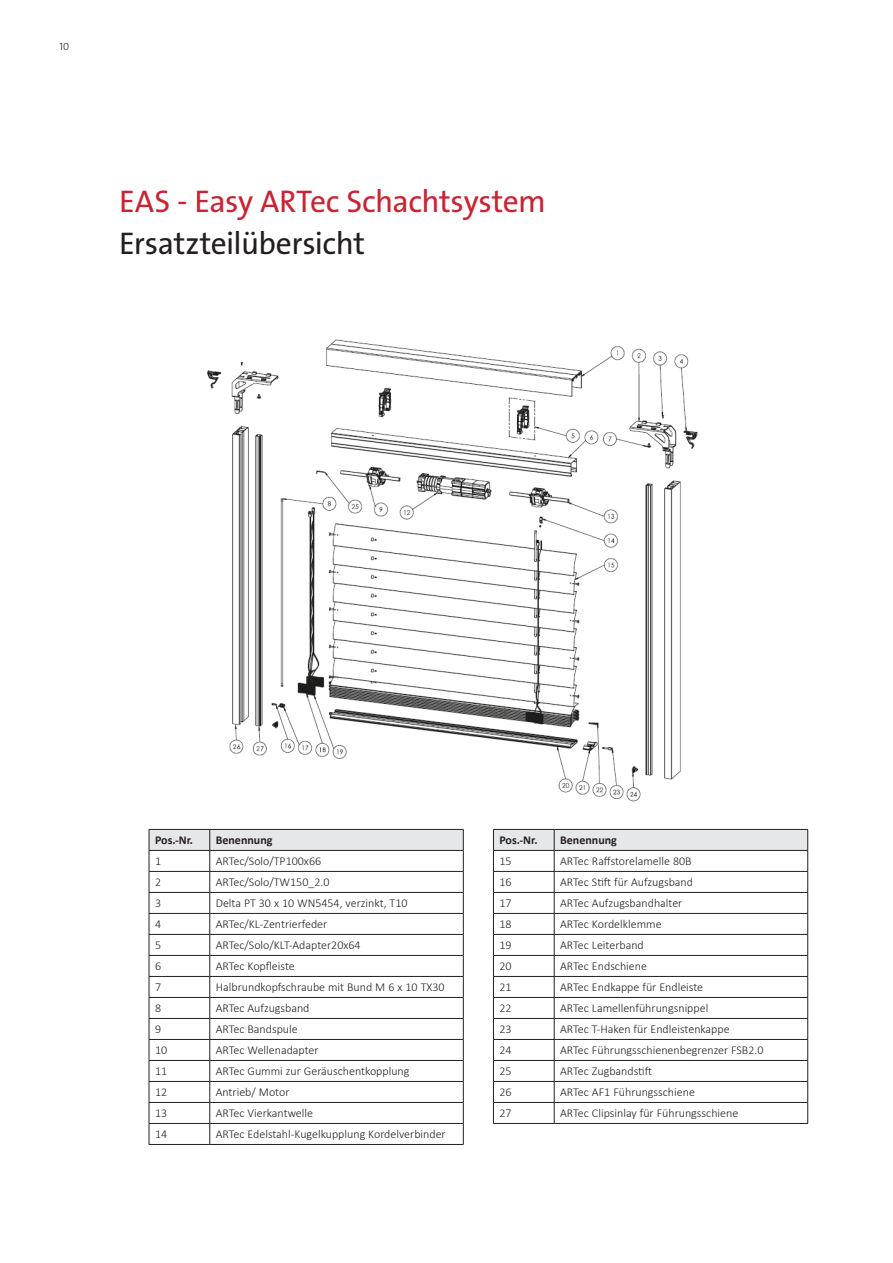
<style>
.page{position:relative;width:893px;height:1263px;background:#fff}
.page>*{position:absolute;margin:0;border:0;box-sizing:border-box;transform-origin:0 0}
.t1{font:31.5px "The Sans Os F";letter-spacing:-.01em;color:#c82434}
.t2{font:31.5px "The Sans Os F";letter-spacing:-.015em;color:#231f20}
.t3{font:300 12px "Calibri";color:#231f20}
.t4{font:700 12px "Calibri";color:#231f20}
.t5{font:300 10.5px "The Sans Os F";color:#231f20}
</style>
<div class="page">
<img style="left:207px;top:339px;width:491px;height:463px">
<svg style="left:149px;top:829px;width:315px;height:315px"></svg>
<hr style="left:149px;top:1144px;width:61px;height:1px;background:#231f20">
<hr style="left:210px;top:1144px;width:253px;height:1px;background:#231f20">
<svg style="left:493px;top:829px;width:315px;height:294px"></svg>
<hr style="left:493px;top:1123px;width:61px;height:1px;background:#231f20">
<hr style="left:554px;top:1123px;width:254px;height:1px;background:#231f20">
<p class="t5" style="left:60px;top:40px;width:11px">10</p>
<p class="t1" style="left:119px;top:181px;width:428px">EAS - Easy ARTec Schachtsystem</p>
<p class="t2" style="left:119px;top:223px;width:248px">Ersatzteilübersicht</p>
<p class="t4" style="left:155px;top:832px;width:40px">Pos.-Nr.</p>
<p class="t4" style="left:216px;top:832px;width:58px">Benennung</p>
<p class="t3" style="left:155px;top:854px;width:8px">1</p>
<p class="t3" style="left:216px;top:854px;width:107px">ARTec/Solo/TP100x66</p>
<p class="t3" style="left:155px;top:875px;width:8px">2</p>
<p class="t3" style="left:216px;top:875px;width:115px">ARTec/Solo/TW150_2.0</p>
<p class="t3" style="left:155px;top:896px;width:8px">3</p>
<p class="t3" style="left:216px;top:896px;width:193px">Delta PT 30 x 10 WN5454, verzinkt, T10</p>
<p class="t3" style="left:155px;top:917px;width:8px">4</p>
<p class="t3" style="left:216px;top:917px;width:113px">ARTec/KL-Zentrierfeder</p>
<p class="t3" style="left:155px;top:938px;width:8px">5</p>
<p class="t3" style="left:216px;top:938px;width:146px">ARTec/Solo/KLT-Adapter20x64</p>
<p class="t3" style="left:155px;top:959px;width:8px">6</p>
<p class="t3" style="left:216px;top:959px;width:80px">ARTec Kopfleiste</p>
<p class="t3" style="left:155px;top:980px;width:8px">7</p>
<p class="t3" style="left:216px;top:980px;width:230px">Halbrundkopfschraube mit Bund M 6 x 10 TX30</p>
<p class="t3" style="left:155px;top:1001px;width:8px">8</p>
<p class="t3" style="left:216px;top:1001px;width:95px">ARTec Aufzugsband</p>
<p class="t3" style="left:155px;top:1022px;width:8px">9</p>
<p class="t3" style="left:216px;top:1022px;width:84px">ARTec Bandspule</p>
<p class="t3" style="left:155px;top:1043px;width:14px">10</p>
<p class="t3" style="left:216px;top:1043px;width:104px">ARTec Wellenadapter</p>
<p class="t3" style="left:155px;top:1064px;width:14px">11</p>
<p class="t3" style="left:216px;top:1064px;width:195px">ARTec Gummi zur Geräuschentkopplung</p>
<p class="t3" style="left:155px;top:1085px;width:14px">12</p>
<p class="t3" style="left:216px;top:1085px;width:75px">Antrieb/ Motor</p>
<p class="t3" style="left:155px;top:1106px;width:14px">13</p>
<p class="t3" style="left:216px;top:1106px;width:99px">ARTec Vierkantwelle</p>
<p class="t3" style="left:155px;top:1127px;width:14px">14</p>
<p class="t3" style="left:216px;top:1127px;width:231px">ARTec Edelstahl-Kugelkupplung Kordelverbinder</p>
<p class="t4" style="left:499px;top:832px;width:40px">Pos.-Nr.</p>
<p class="t4" style="left:560px;top:832px;width:58px">Benennung</p>
<p class="t3" style="left:499px;top:854px;width:14px">15</p>
<p class="t3" style="left:560px;top:854px;width:133px">ARTec Raffstorelamelle 80B</p>
<p class="t3" style="left:499px;top:875px;width:14px">16</p>
<p class="t3" style="left:560px;top:875px;width:134px">ARTec Stift für Aufzugsband</p>
<p class="t3" style="left:499px;top:896px;width:14px">17</p>
<p class="t3" style="left:560px;top:896px;width:124px">ARTec Aufzugsbandhalter</p>
<p class="t3" style="left:499px;top:917px;width:14px">18</p>
<p class="t3" style="left:560px;top:917px;width:103px">ARTec Kordelklemme</p>
<p class="t3" style="left:499px;top:938px;width:14px">19</p>
<p class="t3" style="left:560px;top:938px;width:85px">ARTec Leiterband</p>
<p class="t3" style="left:499px;top:959px;width:14px">20</p>
<p class="t3" style="left:560px;top:959px;width:88px">ARTec Endschiene</p>
<p class="t3" style="left:499px;top:980px;width:14px">21</p>
<p class="t3" style="left:560px;top:980px;width:144px">ARTec Endkappe für Endleiste</p>
<p class="t3" style="left:499px;top:1001px;width:14px">22</p>
<p class="t3" style="left:560px;top:1001px;width:150px">ARTec Lamellenführungsnippel</p>
<p class="t3" style="left:499px;top:1022px;width:14px">23</p>
<p class="t3" style="left:560px;top:1022px;width:171px">ARTec T-Haken für Endleistenkappe</p>
<p class="t3" style="left:499px;top:1043px;width:14px">24</p>
<p class="t3" style="left:560px;top:1043px;width:205px">ARTec Führungsschienenbegrenzer FSB2.0</p>
<p class="t3" style="left:499px;top:1064px;width:14px">25</p>
<p class="t3" style="left:560px;top:1064px;width:93px">ARTec Zugbandstift</p>
<p class="t3" style="left:499px;top:1085px;width:14px">26</p>
<p class="t3" style="left:560px;top:1085px;width:136px">ARTec AF1 Führungsschiene</p>
<p class="t3" style="left:499px;top:1106px;width:14px">27</p>
<p class="t3" style="left:560px;top:1106px;width:180px">ARTec Clipsinlay für Führungsschiene</p>
</div>
